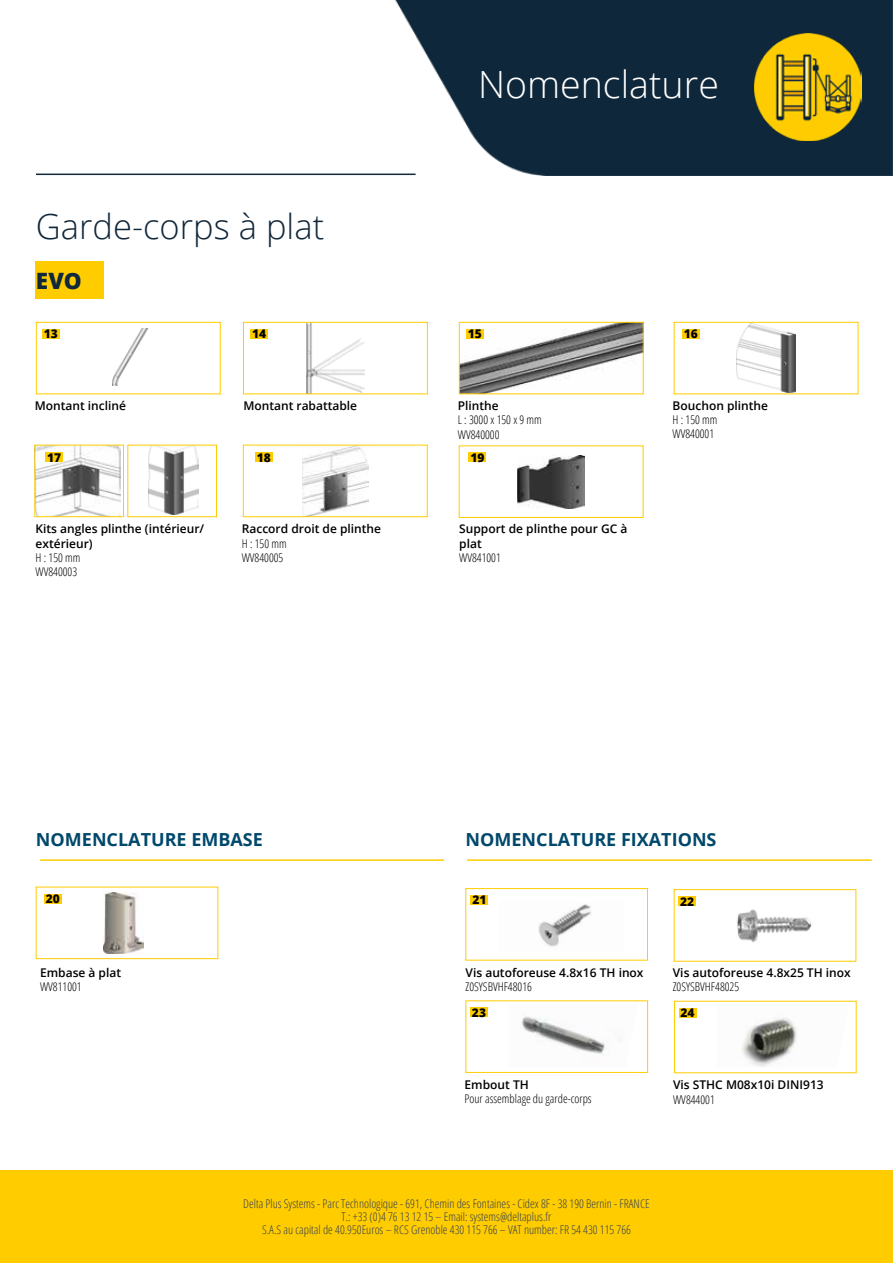
<style>
.page{position:relative;width:893px;height:1263px;background:#fff}
.page>*{position:absolute;margin:0;border:0;box-sizing:border-box;transform-origin:0 0}
.t1{font:300 37.5px "Open Sans";color:#fff}
.t2{font:300 34.5px "Open Sans";color:#11273a}
.t3{font:800 22.5px "Open Sans";color:#11273a}
.t4{font:700 18px "Open Sans";color:#00486b}
.t5{font:600 12px/14.4px "Open Sans";color:#000}
.t6{font:300 condensed 12px/13px "Open Sans";color:#354054;text-align:center}
.t7{font:300 condensed 12px/14.4px "Open Sans";color:#000}
.t8{font:800 12px "Open Sans";color:#000}
</style>
<div class="page">
<img style="left:296px;top:0;width:597px;height:175px">
<div style="left:423px;top:0;width:393px;height:137px;background:#0f273a"></div>
<hr style="left:36px;top:174px;width:380px;height:1px;background:#11273a">
<div style="left:0;top:1170px;width:893px;height:93px;background:#fc0"></div>
<img style="left:755px;top:34px;width:106px;height:106px">
<img style="left:37px;top:447px;width:83px;height:68px">
<div style="left:35px;top:445px;width:89px;height:72px;border:1px solid #fc0"></div>
<img style="left:148px;top:447px;width:51px;height:67px">
<div style="left:128px;top:445px;width:89px;height:72px;border:1px solid #fc0"></div>
<img style="left:736px;top:324px;width:60px;height:68px">
<div style="left:674px;top:322px;width:184px;height:72px;border:1px solid #fc0"></div>
<img style="left:303px;top:447px;width:65px;height:68px">
<div style="left:243px;top:445px;width:184px;height:72px;border:1px solid #fc0"></div>
<img style="left:517px;top:455px;width:68px;height:53px">
<div style="left:459px;top:446px;width:184px;height:72px;border:1px solid #fc0"></div>
<div style="left:255px;top:453px;width:17px;height:9px;background:#fc0"></div>
<div style="left:469px;top:453px;width:17px;height:9px;background:#fc0"></div>
<div style="left:46px;top:453px;width:17px;height:9px;background:#fc0"></div>
<div style="left:36px;top:322px;width:184px;height:72px;border:1px solid #fc0"></div>
<img style="left:306px;top:324px;width:59px;height:68px">
<div style="left:243px;top:322px;width:184px;height:72px;border:1px solid #fc0"></div>
<img style="left:461px;top:324px;width:180px;height:68px">
<div style="left:459px;top:322px;width:184px;height:72px;border:1px solid #fc0"></div>
<div style="left:251px;top:329px;width:17px;height:10px;background:#fc0"></div>
<div style="left:466px;top:329px;width:17px;height:10px;background:#fc0"></div>
<div style="left:682px;top:329px;width:17px;height:10px;background:#fc0"></div>
<div style="left:42px;top:329px;width:17px;height:10px;background:#fc0"></div>
<img style="left:113px;top:328px;width:36px;height:57px">
<img style="left:103px;top:893px;width:41px;height:60px">
<div style="left:36px;top:887px;width:182px;height:72px;border:1px solid #fc0"></div>
<div style="left:44px;top:894px;width:17px;height:9px;background:#fc0"></div>
<div style="left:466px;top:888px;width:182px;height:72px;border:1px solid #fc0"></div>
<div style="left:679px;top:896px;width:17px;height:10px;background:#fc0"></div>
<div style="left:471px;top:895px;width:17px;height:10px;background:#fc0"></div>
<div style="left:674px;top:889px;width:182px;height:72px;border:1px solid #fc0"></div>
<div style="left:679px;top:1008px;width:17px;height:10px;background:#fc0"></div>
<img style="left:741px;top:1018px;width:56px;height:49px">
<div style="left:470px;top:1008px;width:17px;height:9px;background:#fc0"></div>
<img style="left:521px;top:1016px;width:100px;height:38px">
<img style="left:737px;top:909px;width:75px;height:33px">
<img style="left:538px;top:904px;width:53px;height:43px">
<div style="left:36px;top:261px;width:68px;height:38px;background:#fc0"></div>
<hr style="left:40px;top:859px;width:404px;height:2px;background:#fc0">
<hr style="left:467px;top:859px;width:405px;height:2px;background:#fc0">
<h2 class="t2" style="left:36px;top:203px;width:290px">Garde-corps à plat</h2>
<h3 class="t3" style="left:36px;top:263px;width:47px">EVO</h3>
<h1 class="t1" style="left:478px;top:59px;width:242px">Nomenclature</h1>
<p class="t8" style="left:44px;top:325px;width:16px">13</p>
<p class="t8" style="left:252px;top:325px;width:16px">14</p>
<p class="t8" style="left:468px;top:325px;width:16px">15</p>
<p class="t8" style="left:684px;top:325px;width:16px">16</p>
<p class="t5" style="left:35px;top:398px;width:93px">Montant incliné</p>
<p class="t5" style="left:243px;top:398px;width:115px">Montant rabattable</p>
<p class="t5" style="left:458px;top:398px;width:42px">Plinthe</p>
<p class="t7" style="left:458px;top:412px;width:86px">L : 3000 x 150 x 9 mm<br>WV840000</p>
<p class="t8" style="left:47px;top:448px;width:16px">17</p>
<p class="t8" style="left:257px;top:448px;width:16px">18</p>
<p class="t8" style="left:470px;top:448px;width:16px">19</p>
<p class="t5" style="left:36px;top:521px;width:170px">Kits angles plinthe (intérieur/ extérieur)</p>
<p class="t7" style="left:36px;top:550px;width:46px">H : 150 mm<br>WV840003</p>
<p class="t5" style="left:242px;top:521px;width:141px">Raccord droit de plinthe</p>
<p class="t7" style="left:242px;top:536px;width:46px">H : 150 mm<br>WV840005</p>
<p class="t5" style="left:459px;top:521px;width:170px">Support de plinthe pour GC à plat</p>
<p class="t7" style="left:459px;top:550px;width:43px">WV841001</p>
<p class="t5" style="left:673px;top:398px;width:97px">Bouchon plinthe</p>
<p class="t7" style="left:673px;top:412px;width:46px">H : 150 mm<br>WV840001</p>
<h3 class="t4" style="left:36px;top:827px;width:228px">NOMENCLATURE EMBASE</h3>
<h3 class="t4" style="left:466px;top:827px;width:252px">NOMENCLATURE FIXATIONS</h3>
<p class="t8" style="left:46px;top:889px;width:16px">20</p>
<p class="t8" style="left:472px;top:891px;width:16px">21</p>
<p class="t8" style="left:680px;top:892px;width:16px">22</p>
<p class="t5" style="left:40px;top:965px;width:83px">Embase à plat</p>
<p class="t7" style="left:40px;top:979px;width:43px">WV811001</p>
<p class="t5" style="left:466px;top:965px;width:179px">Vis autoforeuse 4.8x16 TH inox</p>
<p class="t7" style="left:466px;top:979px;width:68px">Z0SYSBVHF48016</p>
<p class="t5" style="left:673px;top:965px;width:179px">Vis autoforeuse 4.8x25 TH inox</p>
<p class="t7" style="left:673px;top:979px;width:68px">Z0SYSBVHF48025</p>
<p class="t8" style="left:472px;top:1003px;width:16px">23</p>
<p class="t8" style="left:680px;top:1004px;width:16px">24</p>
<p class="t5" style="left:465px;top:1077px;width:66px">Embout TH</p>
<p class="t7" style="left:465px;top:1091px;width:129px">Pour assemblage du garde-corps</p>
<p class="t5" style="left:673px;top:1077px;width:152px">Vis STHC M08x10i DINI913</p>
<p class="t7" style="left:673px;top:1092px;width:43px">WV844001</p>
<p class="t6" style="left:243px;top:1197px;width:408px">Delta Plus Systems - Parc Technologique - 691, Chemin des Fontaines - Cidex 8F - 38 190 Bernin - FRANCE<br>T.: +33 (0)4 76 13 12 15 – Email: systems@deltaplus.fr<br>S.A.S au capital de 40.950Euros – RCS Grenoble 430 115 766 – VAT number: FR 54 430 115 766</p>
</div>
